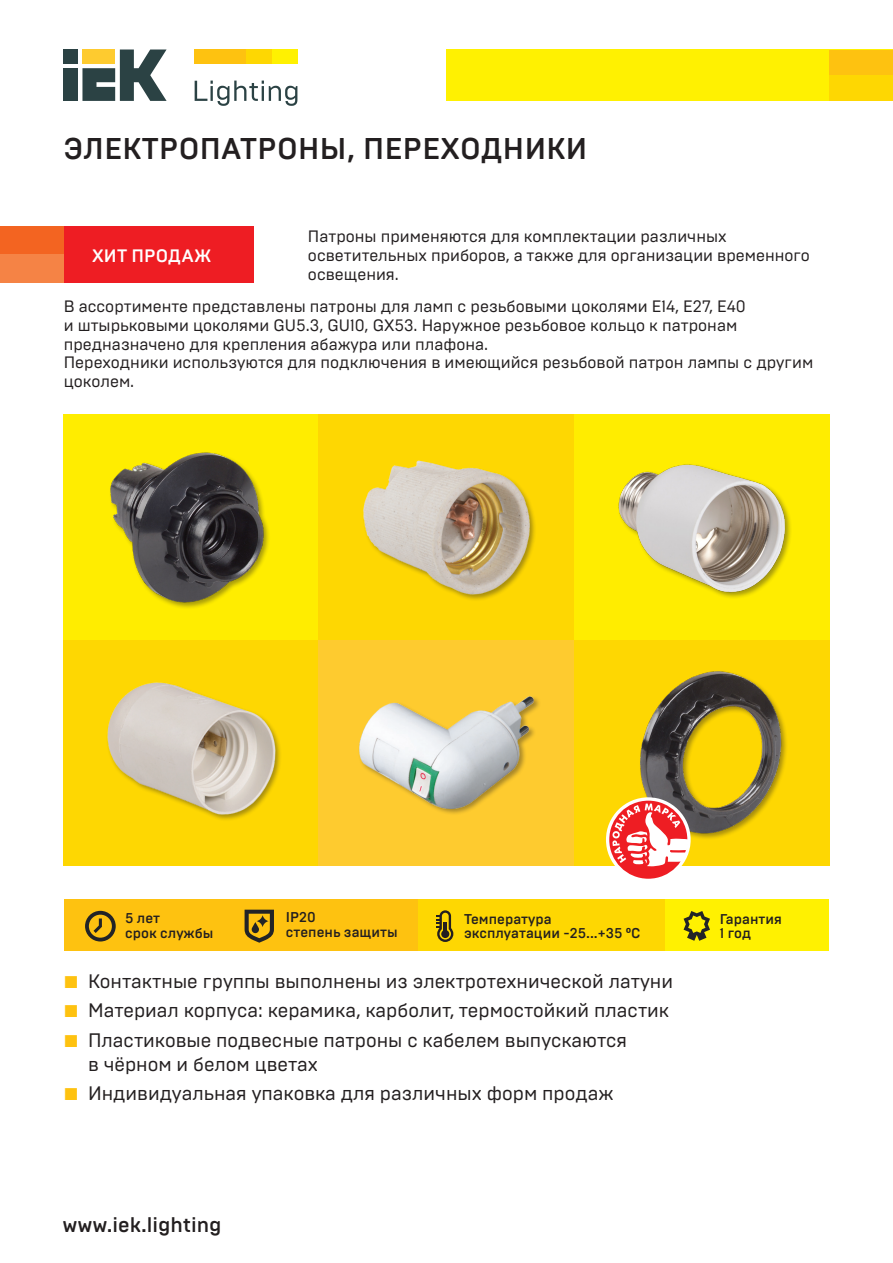
<style>
.page{position:relative;width:893px;height:1263px;background:#fff}
.page>*{position:absolute;margin:0;border:0;box-sizing:border-box;transform-origin:0 0}
.t1{font:500 30px "Brutal Type";letter-spacing:.015em;color:#231f20}
.t2{font:500 21px "Brutal Type";color:#231f20}
.текст_11{font:19.5px/23.4px "Brutal Type";color:#231f20}
.Хит_Новинка{font:500 18px "Brutal Type";letter-spacing:.015em;color:#fff}
.Таблица{font:16.5px/18.8px "Brutal Type";color:#231f20}
.t3{font:500 14.25px/14.5px "Brutal Type";color:#231f20}
</style>
<div class="page">
<div style="left:446px;top:50px;width:447px;height:51px;background:#fff101"></div>
<div style="left:829px;top:50px;width:64px;height:25px;background:#fec210"></div>
<div style="left:829px;top:75px;width:64px;height:26px;background:#fed702"></div>
<div style="left:246px;top:50px;width:26px;height:14px;background:#fed702"></div>
<div style="left:272px;top:50px;width:25px;height:14px;background:#fff101"></div>
<div style="left:195px;top:50px;width:51px;height:14px;background:#fec210"></div>
<div style="left:64px;top:68px;width:14px;height:33px;background:#2b4244"></div>
<div style="left:64px;top:50px;width:14px;height:14px;background:#2b4244"></div>
<svg style="left:82px;top:50px;width:85px;height:51px"></svg>
<svg style="left:195px;top:81px;width:102px;height:25px"></svg>
<div style="left:574px;top:640px;width:255px;height:225px;background:#fed702"></div>
<div style="left:418px;top:900px;width:284px;height:51px;background:#fed702"></div>
<div style="left:665px;top:900px;width:164px;height:51px;background:#fff101"></div>
<div style="left:64px;top:900px;width:354px;height:51px;background:#fec210"></div>
<svg style="left:245px;top:910px;width:29px;height:32px"></svg>
<svg style="left:85px;top:911px;width:31px;height:30px"></svg>
<svg style="left:436px;top:910px;width:18px;height:32px"></svg>
<svg style="left:684px;top:911px;width:26px;height:30px"></svg>
<div style="left:0;top:226px;width:253px;height:57px;background:#ee1d23"></div>
<div style="left:0;top:226px;width:64px;height:57px;background:#f36421"></div>
<div style="left:0;top:254px;width:64px;height:29px;background:#f58345"></div>
<div style="left:574px;top:414px;width:255px;height:226px;background:#ffed00"></div>
<div style="left:64px;top:414px;width:255px;height:226px;background:#ffed00"></div>
<div style="left:319px;top:414px;width:255px;height:226px;background:#fed702"></div>
<div style="left:64px;top:640px;width:255px;height:225px;background:#fed702"></div>
<div style="left:319px;top:640px;width:255px;height:225px;background:#fecb2f"></div>
<div style="left:109px;top:451px;width:161px;height:159px;background:#231f20;opacity:.4"></div>
<img style="left:109px;top:451px;width:158px;height:152px">
<div style="left:639px;top:670px;width:149px;height:170px;background:#231f20;opacity:.4"></div>
<img style="left:639px;top:670px;width:146px;height:170px">
<div style="left:358px;top:695px;width:183px;height:121px;background:#231f20;opacity:.4"></div>
<img style="left:359px;top:697px;width:175px;height:111px">
<div style="left:106px;top:682px;width:176px;height:139px;background:#231f20;opacity:.4"></div>
<img style="left:106px;top:682px;width:171px;height:136px">
<div style="left:363px;top:460px;width:174px;height:141px;background:#231f20;opacity:.4"></div>
<img style="left:363px;top:460px;width:171px;height:136px">
<div style="left:618px;top:463px;width:175px;height:136px;background:#231f20;opacity:.4"></div>
<img style="left:618px;top:463px;width:171px;height:131px">
<svg style="left:606px;top:797px;width:85px;height:85px"></svg>
<div style="left:609px;top:801px;width:78px;height:78px;background:#ee1d23;border-radius:50%"></div>
<svg style="left:612px;top:803px;width:77px;height:63px"></svg>
<p class="t1" style="left:64px;top:131px;width:525px">ЭЛЕКТРОПАТРОНЫ, ПЕРЕХОДНИКИ</p>
<p class="Таблица" style="left:308px;top:227px;width:503px">Патроны применяются для комплектации различных осветительных приборов, а также для организации временного освещения.</p>
<p class="Хит_Новинка" style="left:92px;top:245px;width:121px">ХИТ ПРОДАЖ</p>
<p class="Таблица" style="left:64px;top:297px;width:683px">В ассортименте представлены патроны для ламп с резьбовыми цоколями E14, E27, E40 и штырьковыми цоколями GU5.3, GU10, GX53. Наружное резьбовое кольцо к патронам предназначено для крепления абажура или плафона.</p>
<p class="Таблица" style="left:64px;top:353px;width:751px">Переходники используются для подключения в имеющийся резьбовой патрон лампы с другим цоколем.</p>
<p class="t3" style="left:286px;top:910px;width:113px;line-height:15px">IP20<br>степень защиты</p>
<p class="t3" style="left:125px;top:912px;width:90px">5 лет<br>срок службы</p>
<p class="t3" style="left:464px;top:912px;width:178px">Температура эксплуатации -25...+35 °С</p>
<p class="t3" style="left:720px;top:912px;width:63px">Гарантия<br>1 год</p>
<p class="текст_11" style="left:88px;top:969px;width:587px">Контактные группы выполнены из электротехнической латуни</p>
<p class="текст_11" style="left:88px;top:999px;width:583px">Материал корпуса: керамика, карболит, термостойкий пластик</p>
<p class="текст_11" style="left:88px;top:1029px;width:541px">Пластиковые подвесные патроны с кабелем выпускаются в чёрном и белом цветах</p>
<p class="текст_11" style="left:88px;top:1082px;width:527px">Индивидуальная упаковка для различных форм продаж</p>
<p class="t2" style="left:62px;top:1212px;width:161px">www.iek.lighting</p>
</div>
